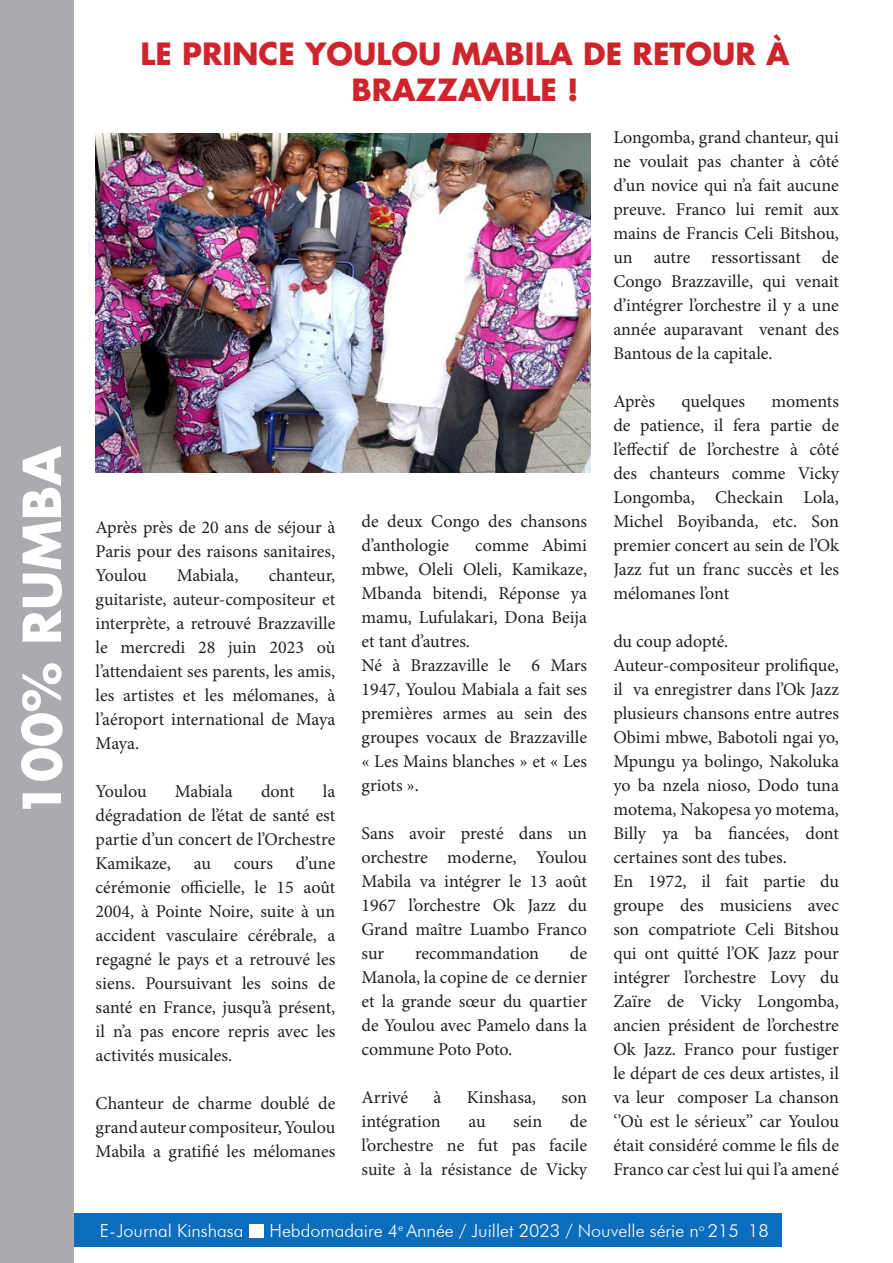
<style>
.page{position:relative;width:893px;height:1263px;background:#fff}
.page>*{position:absolute;margin:0;border:0;box-sizing:border-box;transform-origin:0 0}
.t1{font:700 51px "Futura LT";color:#fff}
.t2{font:700 30px/36px "Futura LT";color:#ce252c;text-align:center}
.t3{font:18px/24px "Minion Pro";color:#231f20;text-align:justify}
.t4{font:300 18px "Futura BT";color:#fff}
</style>
<div class="page">
<div style="left:71px;top:1213px;width:711px;height:33px;background:#0a6dbe"></div>
<div style="left:249px;top:1224px;width:15px;height:13px;background:#fff"></div>
<img style="left:96px;top:134px;width:495px;height:339px">
<div style="left:0;top:0;width:73px;height:1263px;background:#aaabaf"></div>
<p class="t1" style="left:8px;top:817px;width:373px;rotate:-90deg">100% RUMBA</p>
<p class="t2" style="left:141px;top:35px;width:650px">LE PRINCE YOULOU MABILA DE RETOUR À<br>BRAZZAVILLE !</p>
<p class="t3" style="left:613px;top:125px;width:227px">Longomba, grand chanteur, qui ne voulait pas chanter à côté d’un novice qui n’a fait aucune preuve. Franco lui remit aux mains de Francis Celi Bitshou, un autre ressortissant de Congo Brazzaville, qui venait d’intégrer l’orchestre il y a une année auparavant venant des Bantous de la capitale.</p>
<p class="t3" style="left:613px;top:389px;width:43px">Après</p>
<p class="t3" style="left:681px;top:389px;width:65px">quelques</p>
<p class="t3" style="left:613px;top:389px;width:227px;text-indent:158px">moments de patience, il fera partie de l’effectif de l’orchestre à côté des chanteurs comme Vicky Longomba, Checkain Lola, Michel Boyibanda, etc. Son premier concert au sein de l’Ok Jazz fut un franc succès et les mélomanes l’ont</p>
<p class="t3" style="left:613px;top:629px;width:117px">du coup adopté.</p>
<p class="t3" style="left:613px;top:653px;width:227px">Auteur-compositeur prolifique, il va enregistrer dans l’Ok Jazz plusieurs chansons entre autres Obimi mbwe, Babotoli ngai yo, Mpungu ya bolingo, Nakoluka yo ba nzela nioso, Dodo tuna motema, Nakopesa yo motema, Billy ya ba fiancées, dont certaines sont des tubes.</p>
<p class="t3" style="left:613px;top:869px;width:227px">En 1972, il fait partie du groupe des musiciens avec son compatriote Celi Bitshou qui ont quitté l’OK Jazz pour intégrer l’orchestre Lovy du Zaïre de Vicky Longomba, ancien président de l’orchestre Ok Jazz. Franco pour fustiger le départ de ces deux artistes, il va leur composer La chanson ‘’Où est le sérieux’’ car Youlou était considéré comme le fils de Franco car c’est lui qui l’a amené</p>
<p class="t3" style="left:361px;top:509px;width:227px">de deux Congo des chansons d’anthologie</p>
<p class="t3" style="left:96px;top:515px;width:241px">Après près de 20 ans de séjour à Paris pour des raisons sanitaires, Youlou</p>
<p class="t3" style="left:361px;top:533px;width:227px;text-indent:114px">comme Abimi mbwe, Oleli Oleli, Kamikaze, Mbanda bitendi, Réponse ya mamu, Lufulakari, Dona Beija et tant d’autres.</p>
<p class="t3" style="left:361px;top:653px;width:227px">Né à Brazzaville le 6 Mars 1947, Youlou Mabiala a fait ses premières armes au sein des groupes vocaux de Brazzaville « Les Mains blanches » et « Les griots ».</p>
<p class="t3" style="left:361px;top:821px;width:227px">Sans avoir presté dans un orchestre moderne, Youlou Mabila va intégrer le 13 août 1967 l’orchestre Ok Jazz du Grand maître Luambo Franco sur</p>
<p class="t3" style="left:96px;top:563px;width:241px;text-indent:173px">chanteur, guitariste, auteur-compositeur et interprète, a retrouvé Brazzaville le mercredi 28 juin 2023 où l’attendaient ses parents, les amis, les artistes et les mélomanes, à l’aéroport international de Maya Maya.</p>
<p class="t3" style="left:96px;top:779px;width:52px">Youlou</p>
<p class="t3" style="left:175px;top:779px;width:59px">Mabiala</p>
<p class="t3" style="left:261px;top:779px;width:35px">dont</p>
<p class="t3" style="left:177px;top:563px;width:63px">Mabiala,</p>
<p class="t3" style="left:96px;top:779px;width:241px;text-indent:227px">la dégradation de l’état de santé est partie d’un concert de l’Orchestre Kamikaze,</p>
<p class="t3" style="left:96px;top:851px;width:241px;text-indent:200px">d’une cérémonie officielle, le 15 août 2004, à Pointe Noire, suite à un accident vasculaire cérébrale, a regagné le pays et a retrouvé les siens. Poursuivant les soins de santé en France, jusqu’à présent, il n’a pas encore repris avec les activités musicales.</p>
<p class="t3" style="left:96px;top:1091px;width:241px">Chanteur de charme doublé de grand auteur compositeur, Youlou Mabila a gratifié les mélomanes</p>
<p class="t3" style="left:194px;top:851px;width:19px">au</p>
<p class="t3" style="left:234px;top:851px;width:41px">cours</p>
<p class="t3" style="left:361px;top:941px;width:227px;text-indent:208px">de Manola, la copine de ce dernier et la grande sœur du quartier de Youlou avec Pamelo dans la commune Poto Poto.</p>
<p class="t3" style="left:361px;top:1085px;width:48px">Arrivé</p>
<p class="t3" style="left:433px;top:1085px;width:9px">à</p>
<p class="t3" style="left:467px;top:1085px;width:71px">Kinshasa,</p>
<p class="t3" style="left:562px;top:1085px;width:27px">son</p>
<p class="t3" style="left:361px;top:1109px;width:81px">intégration</p>
<p class="t3" style="left:468px;top:1109px;width:19px">au</p>
<p class="t3" style="left:513px;top:1109px;width:31px">sein</p>
<p class="t3" style="left:415px;top:941px;width:126px">recommandation</p>
<p class="t3" style="left:361px;top:1109px;width:227px;text-indent:208px">de l’orchestre ne fut pas facile suite à la résistance de Vicky</p>
<p class="t4" style="left:100px;top:1220px;width:145px">E-Journal Kinshasa</p>
<p class="t4" style="left:269px;top:1220px;width:501px">Hebdomadaire 4<sup>e</sup> Année / Juillet 2023 / Nouvelle série n<sup>o</sup> 215 18</p>
</div>
